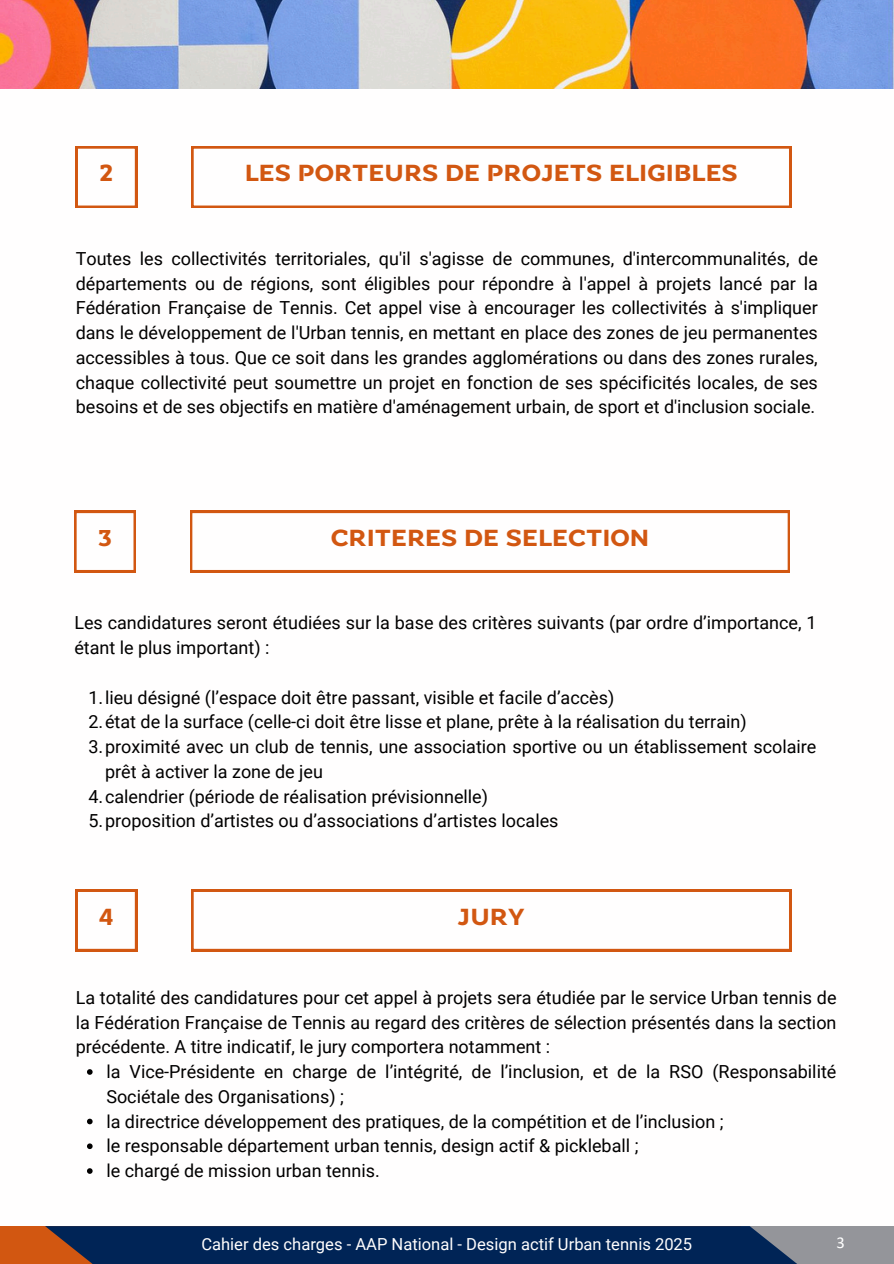
<style>
.page{position:relative;width:894px;height:1264px;background:#fff}
.page>*{position:absolute;margin:0;border:0;box-sizing:border-box;transform-origin:0 0}
.t1{font:25.5px "FF Tennis V";color:#d25711}
.t2{font:18px/24.8px "Roboto";color:#000}
.t3{font:16.5px "Roboto";color:#fffefe}
.t4{font:16.5px "Calibri";color:#fff}
</style>
<div class="page">
<img style="left:0;top:0;width:893px;height:89px">
<div style="left:0;top:1226px;width:804px;height:37px;background:#d25711"></div>
<div style="left:740px;top:1226px;width:153px;height:37px;background:#94959a"></div>
<svg style="left:45px;top:1226px;width:751px;height:37px;background:#0b2955"></svg>
<svg style="left:76px;top:146px;width:61px;height:62px"></svg>
<svg style="left:191px;top:146px;width:600px;height:62px"></svg>
<svg style="left:74px;top:511px;width:62px;height:61px"></svg>
<svg style="left:190px;top:511px;width:599px;height:61px"></svg>
<svg style="left:76px;top:889px;width:61px;height:62px"></svg>
<svg style="left:191px;top:889px;width:600px;height:62px"></svg>
<svg style="left:87px;top:1069px;width:6px;height:5px"></svg>
<svg style="left:87px;top:1118px;width:6px;height:6px"></svg>
<svg style="left:87px;top:1143px;width:6px;height:6px"></svg>
<svg style="left:87px;top:1168px;width:6px;height:5px"></svg>
<p class="t1" style="left:100px;top:165px;width:15px">2</p>
<h1 class="t1" style="left:245px;top:165px;width:494px">LES PORTEURS DE PROJETS ELIGIBLES</h1>
<p class="t2" style="left:76px;top:246px;width:743px;text-align:justify">Toutes les collectivités territoriales, qu'il s'agisse de communes, d'intercommunalités, de départements ou de régions, sont éligibles pour répondre à l'appel à projets lancé par la Fédération Française de Tennis. Cet appel vise à encourager les collectivités à s'impliquer dans le développement de l'Urban tennis, en mettant en place des zones de jeu permanentes accessibles à tous. Que ce soit dans les grandes agglomérations ou dans des zones rurales, chaque collectivité peut soumettre un projet en fonction de ses spécificités locales, de ses besoins et de ses objectifs en matière d'aménagement urbain, de sport et d'inclusion sociale.</p>
<p class="t1" style="left:98px;top:529px;width:15px">3</p>
<h1 class="t1" style="left:330px;top:529px;width:320px">CRITERES DE SELECTION</h1>
<p class="t2" style="left:74px;top:610px;width:743px">Les candidatures seront étudiées sur la base des critères suivants (par ordre d’importance, 1 étant le plus important) :</p>
<p class="t2" style="left:88px;top:685px;width:527px">1.lieu désigné (l’espace doit être passant, visible et facile d’accès)</p>
<p class="t2" style="left:88px;top:709px;width:659px">2.état de la surface (celle-ci doit être lisse et plane, prête à la réalisation du terrain)</p>
<p class="t2" style="left:105px;top:734px;width:712px;text-indent:-17px">3.proximité avec un club de tennis, une association sportive ou un établissement scolaire prêt à activer la zone de jeu</p>
<p class="t2" style="left:88px;top:784px;width:401px">4.calendrier (période de réalisation prévisionnelle)</p>
<p class="t2" style="left:88px;top:808px;width:471px">5.proposition d’artistes ou d’associations d’artistes locales</p>
<p class="t1" style="left:98px;top:908px;width:17px">4</p>
<h1 class="t1" style="left:457px;top:908px;width:69px">JURY</h1>
<p class="t2" style="left:76px;top:985px;width:762px;text-align:justify">La totalité des candidatures pour cet appel à projets sera étudiée par le service Urban tennis de la Fédération Française de Tennis au regard des critères de sélection présentés dans la section précédente. A titre indicatif, le jury comportera notamment :</p>
<p class="t2" style="left:106px;top:1059px;width:731px">la Vice-Présidente en charge de l’intégrité, de l’inclusion, et de la RSO (Responsabilité<br>Sociétale des Organisations) ;</p>
<p class="t2" style="left:106px;top:1109px;width:618px">la directrice développement des pratiques, de la compétition et de l’inclusion ;</p>
<p class="t2" style="left:106px;top:1133px;width:533px">le responsable département urban tennis, design actif &amp; pickleball ;</p>
<p class="t2" style="left:106px;top:1158px;width:275px">le chargé de mission urban tennis.</p>
<p class="t3" style="left:201px;top:1234px;width:492px">Cahier des charges - AAP National - Design actif Urban tennis 2025</p>
<p class="t4" style="left:836px;top:1235px;width:10px">3</p>
</div>
